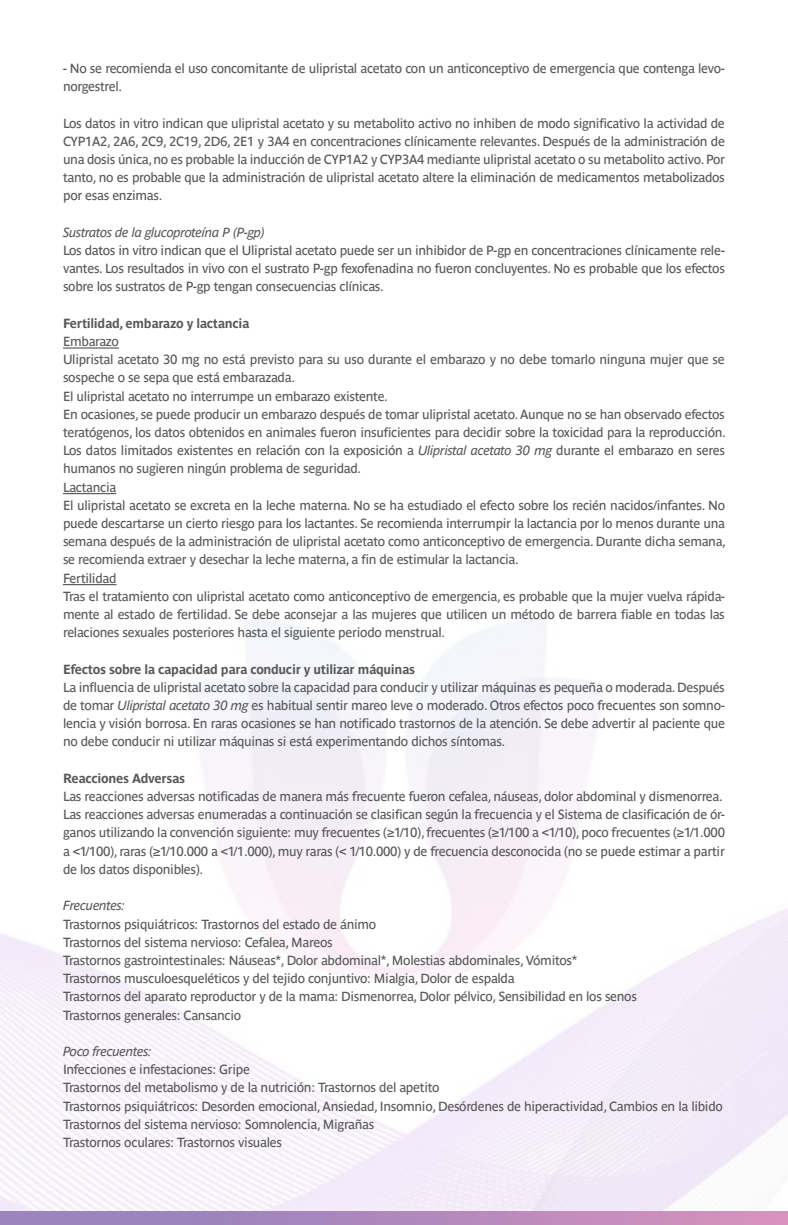
<style>
.page{position:relative;width:788px;height:1225px;background:#fff}
.page>*{position:absolute;margin:0;border:0;box-sizing:border-box;transform-origin:0 0}
.t1{font:13.12px/18.2px "Parisine Std";letter-spacing:-.025em;color:#57585a}
.t2{font:700 13.12px "Parisine Std";letter-spacing:-.025em;color:#57585a}
.t3{font:italic 13.12px "Parisine Std";letter-spacing:-.025em;color:#57585a}
.s1{font-style:italic}
</style>
<div class="page">
<svg style="left:0;top:1212px;width:788px;height:13px;background:#b289bd"></svg>
<hr style="left:63px;top:347px;width:56px;height:2px;background:#57585a">
<hr style="left:63px;top:493px;width:53px;height:1px;background:#57585a">
<hr style="left:63px;top:584px;width:53px;height:1px;background:#57585a">
<p class="t1" style="left:63px;top:59px;width:663px">- No se recomienda el uso concomitante de ulipristal acetato con un anticonceptivo de emergencia que contenga levo&shy;norgestrel.</p>
<p class="t1" style="left:63px;top:114px;width:663px;text-align:justify">Los datos in vitro indican que ulipristal acetato y su metabolito activo no inhiben de modo significativo la actividad de CYP1A2, 2A6, 2C9, 2C19, 2D6, 2E1 y 3A4 en concentraciones clínicamente relevantes. Después de la administración de una dosis única, no es probable la inducción de CYP1A2 y CYP3A4 mediante ulipristal acetato o su metabolito activo. Por tanto, no es probable que la administración de ulipristal acetato altere la eliminación de medicamentos metabolizados por esas enzimas.</p>
<p class="t3" style="left:63px;top:225px;width:203px">Sustratos de la glucoproteína P (P-gp)</p>
<p class="t1" style="left:63px;top:241px;width:663px;text-align:justify">Los datos in vitro indican que el Ulipristal acetato puede ser un inhibidor de P-gp en concentraciones clínicamente rele&shy;vantes. Los resultados in vivo con el sustrato P-gp fexofenadina no fueron concluyentes. No es probable que los efectos sobre los sustratos de P-gp tengan consecuencias clínicas.</p>
<p class="t2" style="left:63px;top:316px;width:188px">Fertilidad, embarazo y lactancia</p>
<p class="t1" style="left:63px;top:332px;width:664px">Embarazo<br>Ulipristal acetato 30 mg no está previsto para su uso durante el embarazo y no debe tomarlo ninguna mujer que se sospeche o se sepa que está embarazada.<br>El ulipristal acetato no interrumpe un embarazo existente.<br>En ocasiones, se puede producir un embarazo después de tomar ulipristal acetato. Aunque no se han observado efectos teratógenos, los datos obtenidos en animales fueron insuficientes para decidir sobre la toxicidad para la reproducción.<br>Los datos limitados existentes en relación con la exposición a <span class="s1">Ulipristal acetato 30 mg</span> durante el embarazo en seres humanos no sugieren ningún problema de seguridad.<br>Lactancia<br>El ulipristal acetato se excreta en la leche materna. No se ha estudiado el efecto sobre los recién nacidos/infantes. No puede descartarse un cierto riesgo para los lactantes. Se recomienda interrumpir la lactancia por lo menos durante una semana después de la administración de ulipristal acetato como anticonceptivo de emergencia. Durante dicha semana, se recomienda extraer y desechar la leche materna, a fin de estimular la lactancia.<br>Fertilidad<br>Tras el tratamiento con ulipristal acetato como anticonceptivo de emergencia, es probable que la mujer vuelva rápida&shy;mente al estado de fertilidad. Se debe aconsejar a las mujeres que utilicen un método de barrera fiable en todas las relaciones sexuales posteriores hasta el siguiente periodo menstrual.</p>
<p class="t2" style="left:63px;top:661px;width:353px">Efectos sobre la capacidad para conducir y utilizar máquinas</p>
<p class="t1" style="left:63px;top:678px;width:663px;text-align:justify">La influencia de ulipristal acetato sobre la capacidad para conducir y utilizar máquinas es pequeña o moderada. Después de tomar <span class="s1">Ulipristal acetato 30 mg</span> es habitual sentir mareo leve o moderado. Otros efectos poco frecuentes son somno&shy;lencia y visión borrosa. En raras ocasiones se han notificado trastornos de la atención. Se debe advertir al paciente que no debe conducir ni utilizar máquinas si está experimentando dichos síntomas.</p>
<p class="t2" style="left:63px;top:771px;width:123px">Reacciones Adversas</p>
<p class="t1" style="left:63px;top:787px;width:663px">Las reacciones adversas notificadas de manera más frecuente fueron cefalea, náuseas, dolor abdominal y dismenorrea.<br>Las reacciones adversas enumeradas a continuación se clasifican según la frecuencia y el Sistema de clasificación de ór&shy;ganos utilizando la convención siguiente: muy frecuentes (≥1/10), frecuentes (≥1/100 a &lt;1/10), poco frecuentes (≥1/1.000 a &lt;1/100), raras (≥1/10.000 a &lt;1/1.000), muy raras (&lt; 1/10.000) y de frecuencia desconocida (no se puede estimar a partir de los datos disponibles).</p>
<p class="t3" style="left:63px;top:898px;width:64px">Frecuentes:</p>
<p class="t1" style="left:63px;top:915px;width:575px">Trastornos psiquiátricos: Trastornos del estado de ánimo<br>Trastornos del sistema nervioso: Cefalea, Mareos<br>Trastornos gastrointestinales: Náuseas*, Dolor abdominal*, Molestias abdominales, Vómitos* Trastornos musculoesqueléticos y del tejido conjuntivo: Mialgia, Dolor de espalda<br>Trastornos del aparato reproductor y de la mama: Dismenorrea, Dolor pélvico, Sensibilidad en los senos Trastornos generales: Cansancio</p>
<p class="t3" style="left:63px;top:1044px;width:90px">Poco frecuentes:</p>
<p class="t1" style="left:63px;top:1060px;width:661px">Infecciones e infestaciones: Gripe<br>Trastornos del metabolismo y de la nutrición: Trastornos del apetito<br>Trastornos psiquiátricos: Desorden emocional, Ansiedad, Insomnio, Desórdenes de hiperactividad, Cambios en la libido Trastornos del sistema nervioso: Somnolencia, Migrañas<br>Trastornos oculares: Trastornos visuales</p>
</div>
